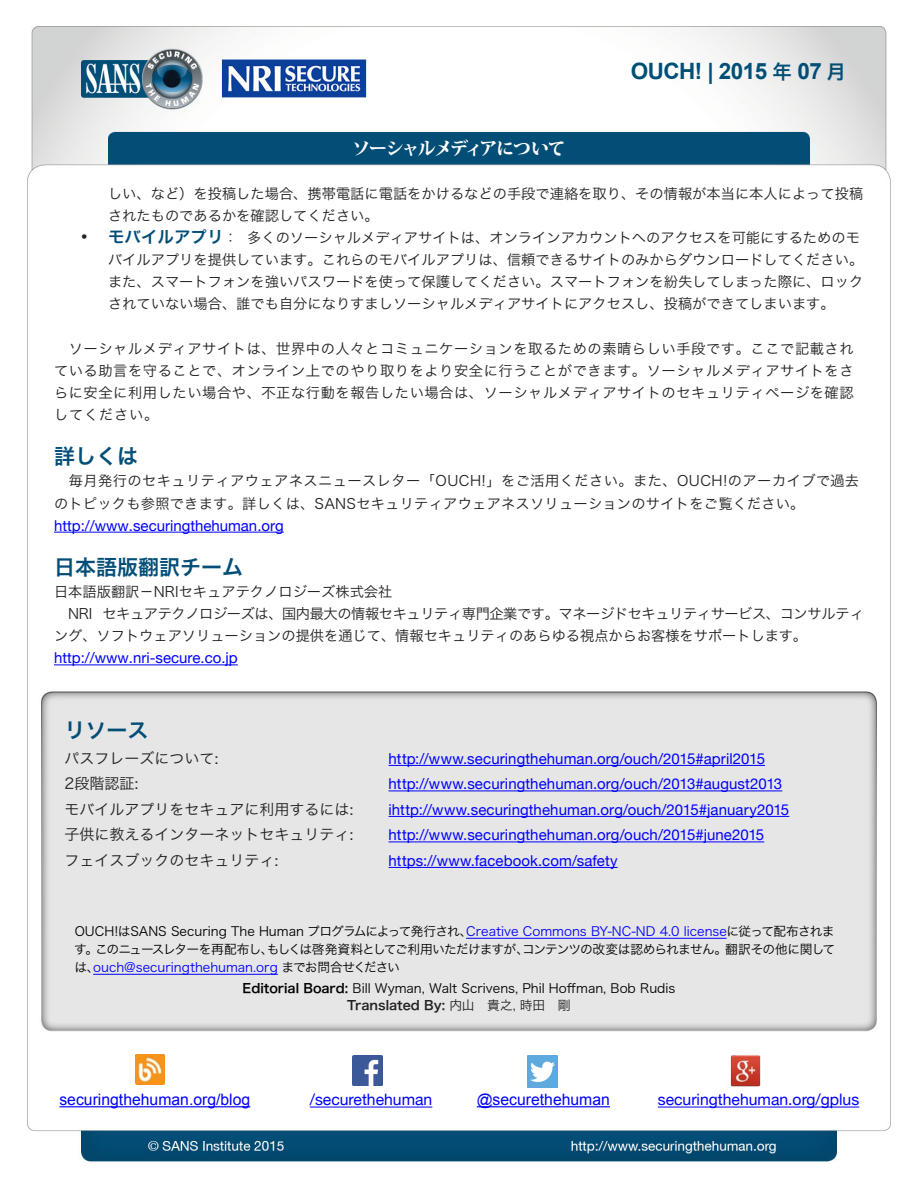
<style>
.page{position:relative;width:918px;height:1188px;background:#fff}
.page>*{position:absolute;margin:0;border:0;box-sizing:border-box;transform-origin:0 0}
.t1{font:700 22.5px "Arial";letter-spacing:-.025em;color:#004f77}
.MainText{font:21px "Hira Kaku Pro W6";color:#024e77}
.t2{font:19.5px "Hira Kaku Pro W6";color:#004f77}
.t3{font:800 18px "Koz Min Pro";letter-spacing:-.085em;color:#fff}
.t4{font:18px "Arial";color:#231f20}
.t5{font:16.5px "Hira Kaku Pro W6";color:#024e77}
.t6{font:15.75px "Helvetica Neue";color:#00f}
.t7{font:15.75px "Arial";color:#00f}
.MainText-2{font:15px "Helvetica Neue";letter-spacing:.005em;color:#00f}
.t8{font:15px "Hira Kaku Pro W3";color:#231f20}
.MainText-3{font:14.25px/22.2px "Hira Kaku Pro W3";color:#231f20}
.MainText-4{font:14.25px "Hira Kaku Pro W3";letter-spacing:-.03em;color:#231f20}
.t9{font:12.75px/18px "Hira Kaku Pro W3";letter-spacing:-.055em;color:#000}
.t10{font:12.75px/18px "Hira Kaku Pro W3";color:#00f}
.t11{font:12.75px "Hira Kaku Pro W3";letter-spacing:-.01em;color:#000}
.t12{font:12.75px "Hira Kaku Pro W6";color:#231f20}
.s1{font-family:"Helvetica Neue"}
.s2{color:#000}
.s3{font-family:"Hira Kaku Pro W6"}
.s4{font-family:"Hira Kaku Pro W3"}
</style>
<div class="page">
<img style="left:27px;top:26px;width:864px;height:1136px">
<hr style="left:54px;top:532px;width:230px;height:1px;background:#00f">
<hr style="left:54px;top:665px;width:184px;height:1px;background:#00f">
<hr style="left:466px;top:938px;width:261px;height:1px;background:#00f">
<hr style="left:93px;top:974px;width:185px;height:1px;background:#00f">
<hr style="left:389px;top:765px;width:376px;height:1px;background:#00f">
<hr style="left:389px;top:791px;width:393px;height:1px;background:#00f">
<hr style="left:389px;top:816px;width:400px;height:1px;background:#00f">
<hr style="left:389px;top:842px;width:375px;height:1px;background:#00f">
<hr style="left:389px;top:867px;width:229px;height:1px;background:#00f">
<img style="left:135px;top:1054px;width:30px;height:30px">
<hr style="left:59px;top:1106px;width:191px;height:1px;background:#00f">
<img style="left:353px;top:1055px;width:29px;height:30px">
<hr style="left:310px;top:1107px;width:122px;height:1px;background:#00f">
<img style="left:527px;top:1055px;width:30px;height:32px">
<hr style="left:477px;top:1106px;width:133px;height:1px;background:#00f">
<img style="left:730px;top:1054px;width:30px;height:32px">
<hr style="left:658px;top:1107px;width:201px;height:1px;background:#00f">
<p class="t4" style="left:81px;top:225px;width:8px">•</p>
<p class="t3" style="left:352px;top:135px;width:215px">ソーシャルメディアについて</p>
<h3 class="t2" style="left:772px;top:54px;width:21px">年</h3>
<h1 class="t1" style="left:631px;top:56px;width:138px">OUCH! | 2015</h1>
<h1 class="t1" style="left:797px;top:56px;width:26px">07</h1>
<h3 class="t2" style="left:827px;top:54px;width:21px">月</h3>
<p class="MainText-3" style="left:108px;top:181px;width:757px">しい、など）を投稿した場合、携帯電話に電話をかけるなどの手段で連絡を取り、その情報が本当に本人によって投稿されたものであるかを確認してください。</p>
<p class="MainText-3" style="left:247px;top:226px;width:614px">多くのソーシャルメディアサイトは、オンラインアカウントへのアクセスを可能にするためのモ</p>
<p class="t5" style="left:108px;top:222px;width:117px">モバイルアプリ</p>
<p class="MainText-3" style="left:224px;top:226px;width:16px">：</p>
<p class="MainText-3" style="left:108px;top:248px;width:757px;text-align:justify">バイルアプリを提供しています。これらのモバイルアプリは、信頼できるサイトのみからダウンロードしてください。また、スマートフォンを強いパスワードを使って保護してください。スマートフォンを紛失してしまった際に、ロックされていない場合、誰でも自分になりすましソーシャルメディアサイトにアクセスし、投稿ができてしまいます。</p>
<p class="MainText-3" style="left:54px;top:336px;width:801px;text-align:justify">　ソーシャルメディアサイトは、世界中の人々とコミュニケーションを取るための素晴らしい手段です。ここで記載されている助言を守ることで、オンライン上でのやり取りをより安全に行うことができます。ソーシャルメディアサイトをさらに安全に利用したい場合や、不正な行動を報告したい場合は、ソーシャルメディアサイトのセキュリティページを確認してください。</p>
<p class="MainText" style="left:54px;top:437px;width:85px">詳しくは</p>
<p class="MainText-3" style="left:54px;top:469px;width:807px">　毎月発行のセキュリティアウェアネスニュースレター「OUCH!」をご活用ください。また、OUCH!のアーカイブで過去のトピックも参照できます。詳しくは、SANSセキュリティアウェアネスソリューションのサイトをご覧ください。</p>
<p class="MainText-2" style="left:54px;top:514px;width:231px">http://www.securingthehuman.org</p>
<p class="MainText" style="left:54px;top:548px;width:190px">日本語版翻訳チーム</p>
<p class="MainText-3" style="left:54px;top:580px;width:340px">日本語版翻訳－NRIセキュアテクノロジーズ株式会社</p>
<p class="MainText-4" style="left:102px;top:601px;width:763px">セキュアテクノロジーズは、国内最大の情報セキュリティ専門企業です。マネージドセキュリティサービス、コンサルティ</p>
<p class="MainText-3" style="left:54px;top:602px;width:755px;text-indent:14px">NRI<br>ング、ソフトウェアソリューションの提供を通じて、情報セキュリティのあらゆる視点からお客様をサポートします。</p>
<p class="MainText-2" style="left:54px;top:647px;width:185px">http://www.nri-secure.co j p.</p>
<p class="MainText" style="left:65px;top:712px;width:85px">リソース</p>
<p class="t8" style="left:65px;top:745px;width:156px">パスフレーズについて<span class="s1">:</span></p>
<p class="MainText-2" style="left:389px;top:748px;width:378px">http://www.securingthehuman.org/ouch/2015#april2015</p>
<p class="t8" style="left:65px;top:770px;width:76px">2段階認証<span class="s1">:</span></p>
<p class="MainText-2" style="left:389px;top:773px;width:395px">http://www.securingthehuman.org/ouch/2013#august2013</p>
<p class="t8" style="left:65px;top:796px;width:291px">モバイルアプリをセキュアに利用するには<span class="s1">:</span></p>
<p class="MainText-2" style="left:389px;top:799px;width:402px">ihttp://www.securingthehuman.org/ouch/2015#january2015</p>
<p class="t8" style="left:65px;top:821px;width:291px">子供に教えるインターネットセキュリティ<span class="s1">:</span></p>
<p class="MainText-2" style="left:389px;top:824px;width:377px">http://www.securingthehuman.org/ouch/2015#june2015</p>
<p class="t8" style="left:65px;top:847px;width:216px">フェイスブックのセキュリティ<span class="s1">:</span></p>
<p class="MainText-2" style="left:389px;top:850px;width:231px">https://www.facebook.com/safety</p>
<p class="t9" style="left:95px;top:922px;width:741px;text-indent:-20px">OUCH!はSANS Securing The Human プログラムによって発行され、<br>このニュースレターを再配布しもしくは啓発資料としてご利用いただけますがコンテンツの改変は認められません。翻訳その他に関して</p>
<p class="t11" style="left:516px;top:938px;width:14px">、</p>
<p class="t10" style="left:466px;top:922px;width:370px">Creative Commons BY-NC-ND 4.0 license<span class="s2">に従って配布されま</span></p>
<p class="t10" style="left:93px;top:940px;width:308px;text-indent:-19px"><span class="s2">す。<br></span>ouch@securingthehuman.org <span class="s2">までお問合せください</span></p>
<p class="t11" style="left:261px;top:938px;width:14px">、</p>
<p class="t11" style="left:74px;top:956px;width:27px">は、</p>
<p class="t11" style="left:243px;top:977px;width:434px"><span class="s3">Editorial Board:</span> Bill Wyman, Walt Scrivens, Phil Hoffman, Bob Rudis</p>
<p class="t12" style="left:347px;top:994px;width:225px">Translated By: <span class="s4">内山　貴之, 時田　剛</span></p>
<p class="t7" style="left:59px;top:1089px;width:192px">securingthehuman.org/blog</p>
<p class="t6" style="left:310px;top:1089px;width:124px">/securethehuman</p>
<p class="t7" style="left:477px;top:1089px;width:135px">@securethehuman</p>
<p class="t6" style="left:658px;top:1089px;width:203px">securingthehuman.org/gplus</p>
</div>
